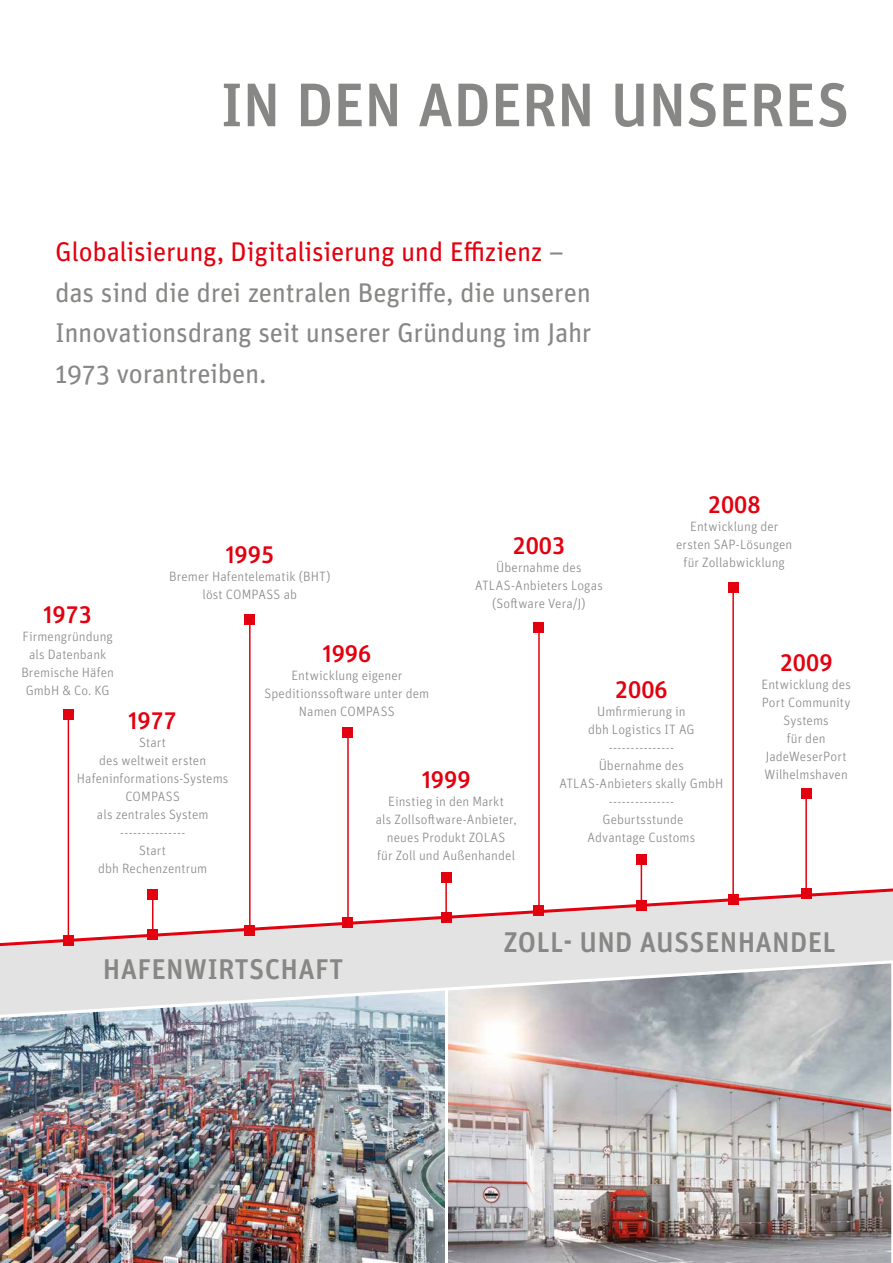
<style>
.page{position:relative;width:893px;height:1263px;background:#fff}
.page>*{position:absolute;margin:0;border:0;box-sizing:border-box;transform-origin:0 0}
.t1{font:500 61.5px "Unit O Tdbh";letter-spacing:-.005em;color:#878786}
.t2{font:500 28.5px "Unit O Tdbh";letter-spacing:.01em;color:#878786}
.t3{font:27px/40.5px "Unit O Tdbh";letter-spacing:-.01em;color:#878786}
.t4{font:500 24px "Unit O Tdbh";color:#e3000f}
.t5{font:300 13.5px/18px "Unit O Tdbh";letter-spacing:.005em;color:#878786;text-align:center}
.s1{color:#e3000f}
</style>
<div class="page">
<div style="left:0;top:948px;width:893px;height:43px;background:#e3e3e3"></div>
<img style="left:0;top:991px;width:445px;height:272px">
<img style="left:448px;top:963px;width:443px;height:300px">
<hr style="left:732px;top:584px;width:2px;height:315px;background:#e3000f">
<div style="left:728px;top:582px;width:10px;height:10px;background:#e3000f"></div>
<hr style="left:445px;top:989px;width:3px;height:274px;background:#fff">
<hr style="left:891px;top:961px;width:2px;height:302px;background:#fff">
<hr style="left:68px;top:715px;width:1px;height:226px;background:#e3000f">
<div style="left:63px;top:709px;width:11px;height:10px;background:#e3000f"></div>
<hr style="left:249px;top:620px;width:2px;height:310px;background:#e3000f">
<div style="left:244px;top:615px;width:11px;height:10px;background:#e3000f"></div>
<hr style="left:347px;top:732px;width:2px;height:189px;background:#e3000f">
<div style="left:343px;top:727px;width:10px;height:10px;background:#e3000f"></div>
<hr style="left:538px;top:625px;width:2px;height:285px;background:#e3000f">
<div style="left:534px;top:622px;width:10px;height:11px;background:#e3000f"></div>
<hr style="left:805px;top:794px;width:2px;height:99px;background:#e3000f">
<div style="left:801px;top:788px;width:10px;height:11px;background:#e3000f"></div>
<svg style="left:0;top:822px;width:893px;height:126px"></svg>
<h1 class="t1" style="left:220px;top:65px;width:631px">IN DEN ADERN UNSERES</h1>
<h3 class="t3" style="left:55px;top:231px;width:538px"><span class="s1">Globalisierung, Digitalisierung und Effizienz</span> – das sind die drei zentralen Begriffe, die unseren Innovationsdrang seit unserer Gründung im Jahr 1973 vorantreiben.</h3>
<h3 class="t4" style="left:708px;top:490px;width:54px">2008</h3>
<p class="t5" style="left:676px;top:518px;width:118px">Entwicklung der ersten SAP-Lösungen für Zollabwicklung</p>
<h3 class="t4" style="left:513px;top:530px;width:54px">2003</h3>
<p class="t5" style="left:475px;top:558px;width:129px">Übernahme des<br>ATLAS-Anbieters Logas (Software Vera/J)</p>
<h3 class="t4" style="left:225px;top:539px;width:50px">1995</h3>
<p class="t5" style="left:169px;top:567px;width:163px">Bremer Hafentelematik (BHT) löst COMPASS ab</p>
<h3 class="t4" style="left:43px;top:600px;width:50px">1973</h3>
<p class="t5" style="left:21px;top:628px;width:94px">Firmengründung als Datenbank<br>Bremische Häfen<br>GmbH &amp; Co. KG</p>
<h3 class="t4" style="left:322px;top:638px;width:50px">1996</h3>
<p class="t5" style="left:264px;top:666px;width:166px">Entwicklung eigener<br>Speditionssoftware unter dem<br>Namen COMPASS</p>
<h3 class="t4" style="left:780px;top:647px;width:54px">2009</h3>
<p class="t5" style="left:761px;top:675px;width:91px">Entwicklung des<br>Port Community<br>Systems<br>für den<br>JadeWeserPort<br>Wilhelmshaven</p>
<h3 class="t4" style="left:615px;top:674px;width:54px">2006</h3>
<p class="t5" style="left:559px;top:702px;width:165px">Umfirmierung in<br>dbh Logistics IT AG ---------------<br>Übernahme des<br>ATLAS-Anbieters skally GmbH ---------------<br>Geburtsstunde<br>Advantage Customs</p>
<h3 class="t4" style="left:128px;top:706px;width:50px">1977</h3>
<p class="t5" style="left:77px;top:734px;width:153px">Start<br>des weltweit ersten<br>Hafeninformations-Systems<br>COMPASS<br>als zentrales System ---------------<br>Start<br>dbh Rechenzentrum</p>
<h3 class="t4" style="left:422px;top:764px;width:50px">1999</h3>
<p class="t5" style="left:376px;top:792px;width:142px">Einstieg in den Markt<br>als Zollsoftware-Anbieter, neues Produkt ZOLAS<br>für Zoll und Außenhandel</p>
<h2 class="t2" style="left:103px;top:951px;width:242px">HAFENWIRTSCHAFT</h2>
<h2 class="t2" style="left:503px;top:924px;width:334px">ZOLL- UND AUSSENHANDEL</h2>
</div>
